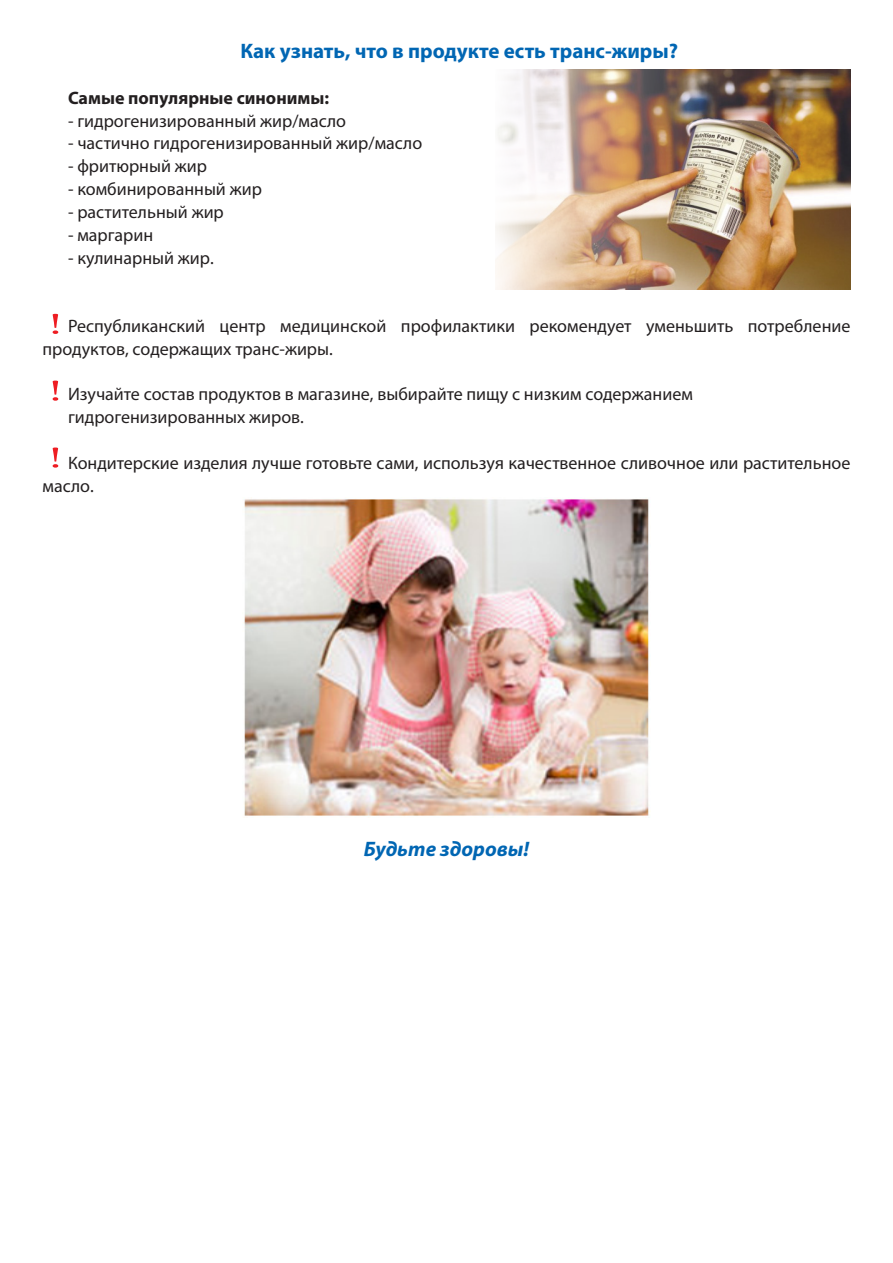
<style>
.page{position:relative;width:893px;height:1263px;background:#fff}
.page>*{position:absolute;margin:0;border:0;box-sizing:border-box;transform-origin:0 0}
.t1{font:700 21px "Myriad Pro";color:#0166b3}
.t2{font:italic 700 21px "Myriad Pro";color:#0166b3}
.t3{font:18px/22.8px "Myriad Pro";color:#231f20}
.t4{font:700 18px "Myriad Pro";color:#231f20}
</style>
<div class="page">
<img style="left:495px;top:70px;width:355px;height:219px">
<img style="left:244px;top:498px;width:405px;height:318px">
<svg style="left:53px;top:314px;width:5px;height:20px"></svg>
<svg style="left:53px;top:381px;width:5px;height:20px"></svg>
<svg style="left:53px;top:447px;width:5px;height:21px"></svg>
<p class="t1" style="left:240px;top:38px;width:439px">Как узнать, что в продукте есть транс-жиры?</p>
<p class="t4" style="left:68px;top:86px;width:263px">Самые популярные синонимы:</p>
<p class="t3" style="left:68px;top:109px;width:280px">- гидрогенизированный жир/масло</p>
<p class="t3" style="left:68px;top:132px;width:356px">- частично гидрогенизированный жир/масло</p>
<p class="t3" style="left:68px;top:155px;width:141px">- фритюрный жир</p>
<p class="t3" style="left:68px;top:177px;width:195px">- комбинированный жир</p>
<p class="t3" style="left:68px;top:200px;width:157px">- растительный жир</p>
<p class="t3" style="left:68px;top:223px;width:87px">- маргарин</p>
<p class="t3" style="left:68px;top:246px;width:147px">- кулинарный жир.</p>
<p class="t3" style="left:43px;top:314px;width:809px;text-indent:26px">Республиканский центр медицинской профилактики рекомендует уменьшить потребление продуктов, содержащих транс-жиры.</p>
<p class="t3" style="left:68px;top:383px;width:626px">Изучайте состав продуктов в магазине, выбирайте пищу с низким содержанием</p>
<p class="t3" style="left:68px;top:405px;width:237px">гидрогенизированных жиров.</p>
<p class="t3" style="left:43px;top:451px;width:809px;text-indent:26px">Кондитерские изделия лучше готовьте сами, используя качественное сливочное или растительное масло.</p>
<p class="t2" style="left:364px;top:836px;width:167px">Будьте здоровы!</p>
</div>
